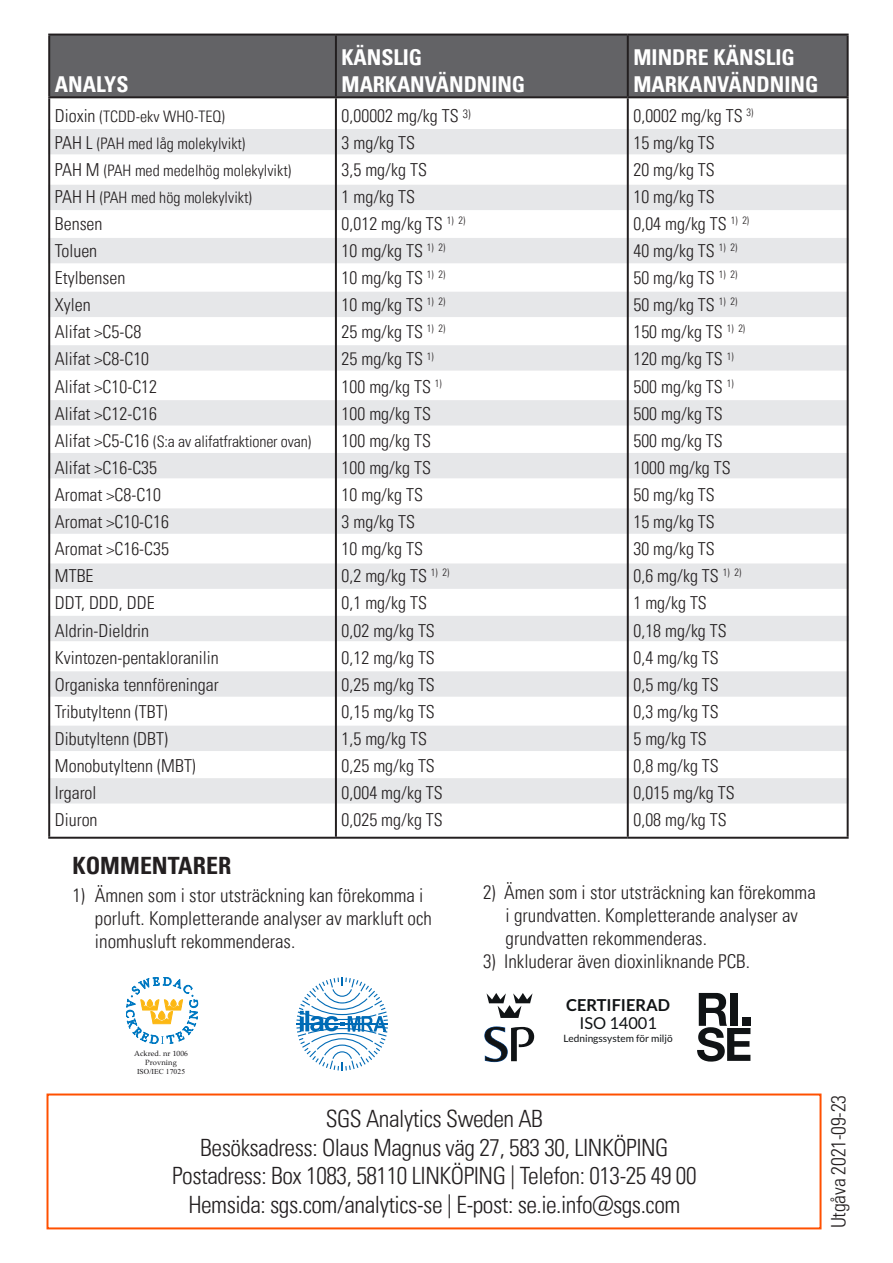
<style>
.page{position:relative;width:893px;height:1263px;background:#fff}
.page>*{position:absolute;margin:0;border:0;box-sizing:border-box;transform-origin:0 0}
.t1{font:300 condensed 23.85px/28.7px "Univers LT Pro";letter-spacing:-.02em;color:#231f20;text-align:center}
.t2{font:700 condensed 23.85px "Univers LT Pro";color:#231f20}
.t3{font:700 condensed 21.9px/26.2px "Univers LT Pro";color:#fff}
.t4{font:300 condensed 19.8px "Univers LT Pro";letter-spacing:-.01em;color:#231f20}
.t5{font:300 condensed 19.05px/23px "Univers LT Pro";color:#231f20}
.t6{font:300 condensed 17.85px "Univers LT Pro";color:#231f20}
.t7{font:700 16.35px/17.5px "Lato";color:#101315;text-align:center}
.t8{font:300 condensed 15.9px "Univers LT Pro";color:#231f20}
.t9{font:10.05px "Lato";color:#101315}
.t10{font:7.5px/9px "Palatino Linotype";letter-spacing:.01em;color:#171518;text-align:center}
.s1{font-size:17.85px}
.s2{font-family:"Times New Roman"}
.s3{font-weight:400}
</style>
<div class="page">
<div style="left:48px;top:726px;width:801px;height:25px;background:#e6e7e9"></div>
<div style="left:48px;top:671px;width:801px;height:26px;background:#e6e7e9"></div>
<div style="left:48px;top:616px;width:801px;height:25px;background:#e6e7e9"></div>
<div style="left:48px;top:563px;width:801px;height:26px;background:#e6e7e9;border:4px solid #e6e7e9"></div>
<div style="left:48px;top:508px;width:801px;height:26px;background:#e6e7e9"></div>
<div style="left:48px;top:453px;width:801px;height:25px;background:#e6e7e9"></div>
<div style="left:48px;top:400px;width:801px;height:25px;background:#e6e7e9"></div>
<div style="left:48px;top:345px;width:801px;height:26px;background:#e6e7e9"></div>
<div style="left:48px;top:292px;width:801px;height:25px;background:#e6e7e9"></div>
<div style="left:48px;top:238px;width:801px;height:25px;background:#e6e7e9"></div>
<div style="left:48px;top:185px;width:801px;height:25px;background:#e6e7e9"></div>
<div style="left:48px;top:129px;width:801px;height:25px;background:#e6e7e9"></div>
<div style="left:48px;top:778px;width:801px;height:25px;background:#e6e7e9"></div>
<div style="left:50px;top:36px;width:797px;height:60px;background:#636366"></div>
<hr style="left:48px;top:34px;width:288px;height:2px;background:#231f20">
<hr style="left:48px;top:36px;width:2px;height:60px;background:#231f20">
<hr style="left:336px;top:34px;width:292px;height:2px;background:#231f20">
<hr style="left:335px;top:36px;width:2px;height:60px;background:#231f20">
<hr style="left:628px;top:34px;width:221px;height:2px;background:#231f20">
<hr style="left:627px;top:36px;width:2px;height:60px;background:#231f20">
<hr style="left:847px;top:36px;width:2px;height:60px;background:#231f20">
<hr style="left:48px;top:96px;width:288px;height:2px;background:#231f20">
<hr style="left:48px;top:98px;width:2px;height:739px;background:#231f20">
<hr style="left:336px;top:96px;width:292px;height:2px;background:#231f20">
<hr style="left:335px;top:98px;width:2px;height:739px;background:#231f20">
<hr style="left:628px;top:96px;width:221px;height:2px;background:#231f20">
<hr style="left:627px;top:98px;width:2px;height:739px;background:#231f20">
<hr style="left:847px;top:98px;width:2px;height:739px;background:#231f20">
<hr style="left:48px;top:837px;width:288px;height:2px;background:#231f20">
<hr style="left:336px;top:837px;width:292px;height:2px;background:#231f20">
<hr style="left:628px;top:837px;width:221px;height:2px;background:#231f20">
<svg style="left:126px;top:977px;width:72px;height:67px"></svg>
<svg style="left:296px;top:977px;width:92px;height:93px"></svg>
<svg style="left:484px;top:992px;width:267px;height:71px"></svg>
<div style="left:47px;top:1093px;width:774px;height:136px;border:2px solid #ff5000"></div>
<p class="t3" style="left:55px;top:70px;width:75px">ANALYS</p>
<p class="t8" style="left:55px;top:105px;width:172px"><span class="s1">Dioxin</span> (TCDD-ekv WHO-TEQ)</p>
<p class="t8" style="left:55px;top:132px;width:192px"><span class="s1">PAH L</span> (PAH med låg molekylvikt)</p>
<p class="t8" style="left:55px;top:159px;width:238px"><span class="s1">PAH M</span> (PAH med medelhög molekylvikt)</p>
<p class="t8" style="left:55px;top:186px;width:199px"><span class="s1">PAH H</span> (PAH med hög molekylvikt)</p>
<p class="t6" style="left:55px;top:212px;width:49px">Bensen</p>
<p class="t6" style="left:55px;top:239px;width:44px">Toluen</p>
<p class="t6" style="left:55px;top:266px;width:72px">Etylbensen</p>
<p class="t6" style="left:55px;top:293px;width:37px">Xylen</p>
<p class="t6" style="left:55px;top:320px;width:88px">Alifat &gt;C5-C8</p>
<p class="t6" style="left:55px;top:347px;width:96px">Alifat &gt;C8-C10</p>
<p class="t6" style="left:55px;top:374px;width:104px">Alifat &gt;C10-C12</p>
<p class="t6" style="left:55px;top:401px;width:104px">Alifat &gt;C12-C16</p>
<p class="t8" style="left:55px;top:430px;width:258px"><span class="s1">Alifat &gt;C5-C16</span> (S:a av alifatfraktioner ovan)</p>
<p class="t6" style="left:55px;top:455px;width:104px">Alifat &gt;C16-C35</p>
<p class="t6" style="left:55px;top:483px;width:108px">Aromat &gt;C8-C10</p>
<p class="t6" style="left:55px;top:510px;width:116px">Aromat &gt;C10-C16</p>
<p class="t6" style="left:55px;top:537px;width:116px">Aromat &gt;C16-C35</p>
<p class="t6" style="left:55px;top:564px;width:40px">MTBE</p>
<p class="t6" style="left:55px;top:591px;width:101px">DDT, DDD, DDE</p>
<p class="t6" style="left:55px;top:618px;width:96px">Aldrin-Dieldrin</p>
<p class="t6" style="left:55px;top:645px;width:165px">Kvintozen-pentakloranilin</p>
<p class="t6" style="left:55px;top:672px;width:165px">Organiska tennföreningar</p>
<p class="t6" style="left:55px;top:699px;width:114px">Tributyltenn (TBT)</p>
<p class="t6" style="left:55px;top:726px;width:115px">Dibutyltenn (DBT)</p>
<p class="t6" style="left:55px;top:754px;width:143px">Monobutyltenn (MBT)</p>
<p class="t6" style="left:55px;top:781px;width:43px">Irgarol</p>
<p class="t6" style="left:55px;top:808px;width:44px">Diuron</p>
<p class="t3" style="left:342px;top:44px;width:185px">KÄNSLIG<br>MARKANVÄNDNING</p>
<p class="t3" style="left:633px;top:44px;width:187px">MINDRE KÄNSLIG<br>MARKANVÄNDNING</p>
<p class="t6" style="left:342px;top:103px;width:131px">0,00002 mg/kg TS <sup>3)</sup></p>
<p class="t6" style="left:342px;top:130px;width:75px">3 mg/kg TS</p>
<p class="t6" style="left:342px;top:157px;width:87px">3,5 mg/kg TS</p>
<p class="t6" style="left:342px;top:184px;width:75px">1 mg/kg TS</p>
<p class="t6" style="left:342px;top:212px;width:125px">0,012 mg/kg TS <sup>1)</sup> <sup>2)</sup></p>
<p class="t6" style="left:342px;top:239px;width:105px">10 mg/kg TS <sup>1)</sup> <sup>2)</sup></p>
<p class="t6" style="left:342px;top:266px;width:105px">10 mg/kg TS <sup>1)</sup> <sup>2)</sup></p>
<p class="t6" style="left:342px;top:293px;width:105px">10 mg/kg TS <sup>1)</sup> <sup>2)</sup></p>
<p class="t6" style="left:342px;top:320px;width:105px">25 mg/kg TS <sup>1)</sup> <sup>2)</sup></p>
<p class="t6" style="left:342px;top:347px;width:94px">25 mg/kg TS <sup>1)</sup></p>
<p class="t6" style="left:342px;top:374px;width:102px">100 mg/kg TS <sup>1)</sup></p>
<p class="t6" style="left:342px;top:401px;width:91px">100 mg/kg TS</p>
<p class="t6" style="left:342px;top:428px;width:91px">100 mg/kg TS</p>
<p class="t6" style="left:342px;top:455px;width:91px">100 mg/kg TS</p>
<p class="t6" style="left:342px;top:483px;width:83px">10 mg/kg TS</p>
<p class="t6" style="left:342px;top:510px;width:75px">3 mg/kg TS</p>
<p class="t6" style="left:342px;top:537px;width:83px">10 mg/kg TS</p>
<p class="t6" style="left:342px;top:564px;width:109px">0,2 mg/kg TS <sup>1)</sup> <sup>2)</sup></p>
<p class="t6" style="left:342px;top:591px;width:87px">0,1 mg/kg TS</p>
<p class="t6" style="left:342px;top:618px;width:95px">0,02 mg/kg TS</p>
<p class="t6" style="left:342px;top:645px;width:95px">0,12 mg/kg TS</p>
<p class="t6" style="left:342px;top:672px;width:95px">0,25 mg/kg TS</p>
<p class="t6" style="left:342px;top:699px;width:95px">0,15 mg/kg TS</p>
<p class="t6" style="left:342px;top:726px;width:87px">1,5 mg/kg TS</p>
<p class="t6" style="left:342px;top:754px;width:95px">0,25 mg/kg TS</p>
<p class="t6" style="left:342px;top:781px;width:103px">0,004 mg/kg TS</p>
<p class="t6" style="left:342px;top:808px;width:103px">0,025 mg/kg TS</p>
<p class="t6" style="left:633px;top:103px;width:122px">0,0002 mg/kg TS <sup>3)</sup></p>
<p class="t6" style="left:633px;top:130px;width:83px">15 mg/kg TS</p>
<p class="t6" style="left:633px;top:157px;width:83px">20 mg/kg TS</p>
<p class="t6" style="left:633px;top:184px;width:83px">10 mg/kg TS</p>
<p class="t6" style="left:633px;top:212px;width:117px">0,04 mg/kg TS <sup>1)</sup> <sup>2)</sup></p>
<p class="t6" style="left:633px;top:239px;width:105px">40 mg/kg TS <sup>1)</sup> <sup>2)</sup></p>
<p class="t6" style="left:633px;top:266px;width:105px">50 mg/kg TS <sup>1)</sup> <sup>2)</sup></p>
<p class="t6" style="left:633px;top:293px;width:105px">50 mg/kg TS <sup>1)</sup> <sup>2)</sup></p>
<p class="t6" style="left:633px;top:320px;width:113px">150 mg/kg TS <sup>1)</sup> <sup>2)</sup></p>
<p class="t6" style="left:633px;top:347px;width:102px">120 mg/kg TS <sup>1)</sup></p>
<p class="t6" style="left:633px;top:374px;width:102px">500 mg/kg TS <sup>1)</sup></p>
<p class="t6" style="left:633px;top:401px;width:91px">500 mg/kg TS</p>
<p class="t6" style="left:633px;top:428px;width:91px">500 mg/kg TS</p>
<p class="t6" style="left:633px;top:455px;width:99px">1000 mg/kg TS</p>
<p class="t6" style="left:633px;top:483px;width:83px">50 mg/kg TS</p>
<p class="t6" style="left:633px;top:510px;width:83px">15 mg/kg TS</p>
<p class="t6" style="left:633px;top:537px;width:83px">30 mg/kg TS</p>
<p class="t6" style="left:633px;top:564px;width:109px">0,6 mg/kg TS <sup>1)</sup> <sup>2)</sup></p>
<p class="t6" style="left:633px;top:591px;width:75px">1 mg/kg TS</p>
<p class="t6" style="left:633px;top:618px;width:95px">0,18 mg/kg TS</p>
<p class="t6" style="left:633px;top:645px;width:87px">0,4 mg/kg TS</p>
<p class="t6" style="left:633px;top:672px;width:87px">0,5 mg/kg TS</p>
<p class="t6" style="left:633px;top:699px;width:87px">0,3 mg/kg TS</p>
<p class="t6" style="left:633px;top:726px;width:75px">5 mg/kg TS</p>
<p class="t6" style="left:633px;top:754px;width:87px">0,8 mg/kg TS</p>
<p class="t6" style="left:633px;top:781px;width:103px">0,015 mg/kg TS</p>
<p class="t6" style="left:633px;top:808px;width:95px">0,08 mg/kg TS</p>
<p class="t2" style="left:72px;top:851px;width:160px">KOMMENTARER</p>
<p class="t5" style="left:95px;top:883px;width:338px;text-indent:-23px">1) Ämnen som i stor utsträckning kan förekomma i porluft. Kompletterande analyser av markluft och inomhusluft rekommenderas.</p>
<p class="t5" style="left:506px;top:880px;width:312px;text-indent:-23px">2) Ämen som i stor utsträckning kan förekomma i grundvatten. Kompletterande analyser av grundvatten rekommenderas.</p>
<p class="t5" style="left:483px;top:948px;width:268px">3) Inkluderar även dioxinliknande PCB.</p>
<p class="t10" style="left:134px;top:1049px;width:55px">Ackred. nr 1006<br>Provning<br><span class="s2">ISO/IEC 17025</span></p>
<p class="t7" style="left:566px;top:996px;width:106px">CERTIFIERAD<br><span class="s3">ISO 14001</span></p>
<p class="t9" style="left:563px;top:1033px;width:111px">Ledningssystem för miljö</p>
<p class="t1" style="left:326px;top:1103px;width:219px">SGS Analytics Sweden AB</p>
<p class="t1" style="left:172px;top:1131px;width:526px">Besöksadress: Olaus Magnus väg 27, 583 30, LINKÖPING<br>Postadress: Box 1083, 58110 LINKÖPING | Telefon: 013-25 49 00<br>Hemsida: sgs.com/analytics-se | E-post: se.ie.info@sgs.com</p>
<p class="t4" style="left:825px;top:1228px;width:135px;rotate:-90deg">Utgåva 2021-09-23</p>
</div>
